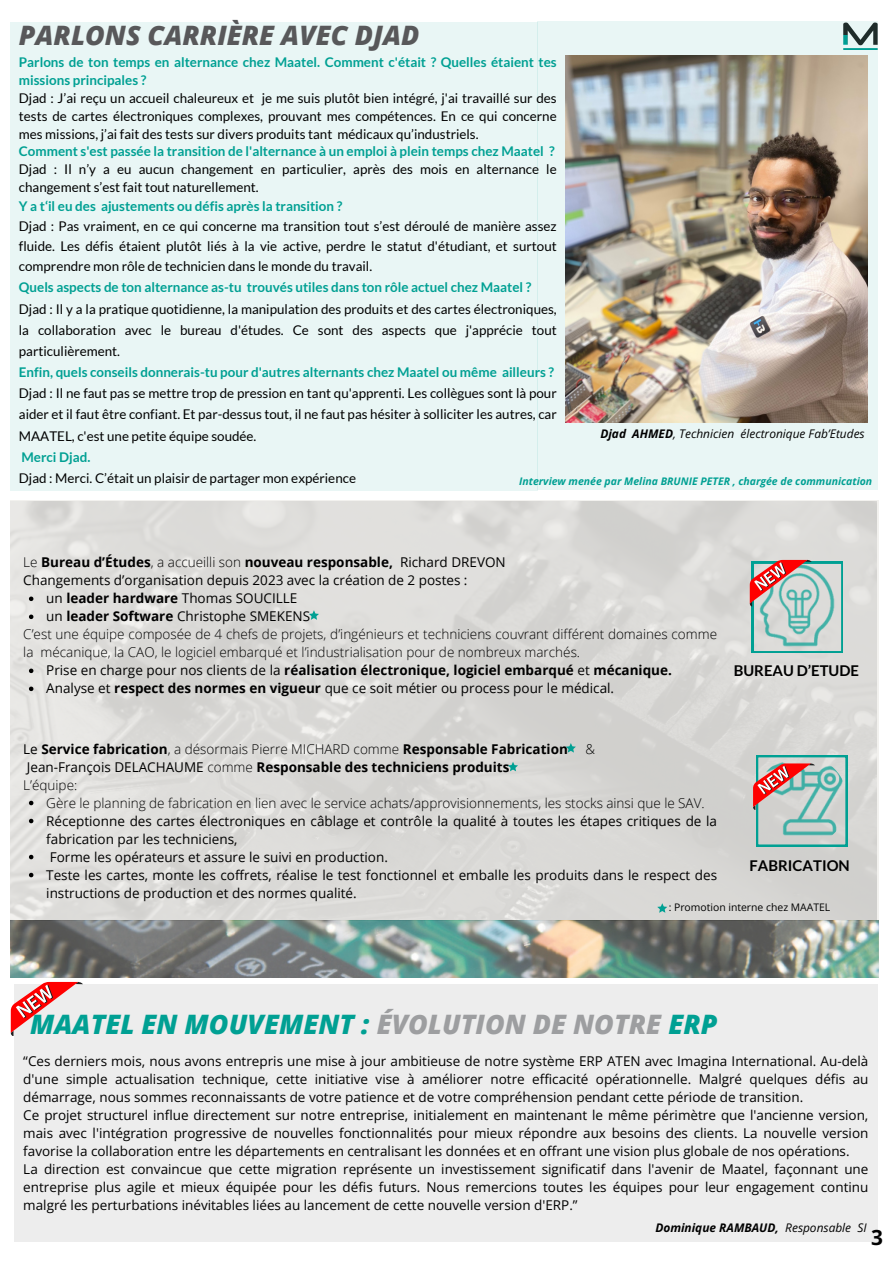
<style>
.page{position:relative;width:893px;height:1264px;background:#fff}
.page>*{position:absolute;margin:0;border:0;box-sizing:border-box;transform-origin:0 0}
.t1{font:italic 800 26.7px "Open Sans";color:#00a093}
.t2{font:italic 800 26.7px "Open Sans";color:#58585a}
.t3{font:700 20.85px "Open Sans";color:#000}
.t4{font:700 14.85px "Lato";color:#000}
.t5{font:13.5px/18px "Open Sans";color:#000}
.t6{font:300 13.5px/18px "Open Sans";color:#000}
.t7{font:700 13.5px/18px "Open Sans";color:#000}
.t8{font:13.35px/21px "Lato";color:#000}
.t9{font:italic 11.85px "Open Sans";color:#000}
.t10{font:italic 700 11.85px "Open Sans";color:#000}
.t11{font:italic 700 10.5px "Open Sans";color:#00a093}
.t12{font:10.35px "Open Sans";color:#000}
.s1{font-weight:700;color:#00a093}
.s2{font-weight:700}
.s3{font-weight:300}
.s4{font-weight:400}
.s5{color:#9d9ea0}
</style>
<div class="page">
<div style="left:14px;top:984px;width:863px;height:258px;background:#ededed"></div>
<img style="left:10px;top:501px;width:866px;height:419px">
<div style="left:10px;top:22px;width:527px;height:468px;background:#e9f6f5"></div>
<div style="left:537px;top:22px;width:340px;height:468px;background:#e9f6f5"></div>
<svg style="left:11px;top:981px;width:71px;height:54px"></svg>
<svg style="left:749px;top:560px;width:93px;height:93px;background:#b4bcb8"></svg>
<svg style="left:752px;top:755px;width:95px;height:91px;background:#b1b8b4"></svg>
<img style="left:565px;top:56px;width:302px;height:367px">
<img style="left:10px;top:920px;width:868px;height:57px">
<svg style="left:29px;top:800px;width:4px;height:5px"></svg>
<svg style="left:29px;top:818px;width:4px;height:5px"></svg>
<svg style="left:29px;top:854px;width:4px;height:5px"></svg>
<svg style="left:29px;top:872px;width:4px;height:5px"></svg>
<svg style="left:29px;top:596px;width:4px;height:5px"></svg>
<svg style="left:29px;top:614px;width:4px;height:5px"></svg>
<svg style="left:29px;top:668px;width:4px;height:5px"></svg>
<svg style="left:29px;top:686px;width:4px;height:5px"></svg>
<svg style="left:309px;top:610px;width:10px;height:10px"></svg>
<svg style="left:508px;top:761px;width:10px;height:10px"></svg>
<svg style="left:565px;top:743px;width:11px;height:9px"></svg>
<svg style="left:657px;top:903px;width:10px;height:9px"></svg>
<h3 class="t2" style="left:19px;top:16px;width:402px">PARLONS CARRIÈRE AVEC DJAD</h3>
<p class="t8" style="left:19px;top:53px;width:539px;line-height:17.9px"><span class="s1">Parlons de ton temps en alternance chez Maatel. Comment c'était ? Quelles étaient tes missions principales ?<br></span>Djad : J’ai reçu un accueil chaleureux et je me suis plutôt bien intégré, j'ai travaillé sur des tests de cartes électroniques complexes, prouvant mes compétences. En ce qui concerne mes missions, j’ai fait des tests sur divers produits tant médicaux qu’industriels.<br><span class="s1">Comment s'est passée la transition de l'alternance à un emploi à plein temps chez Maatel ?<br></span>Djad : Il n’y a eu aucun changement en particulier, après des mois en alternance le changement s’est fait tout naturellement.</p>
<p class="t8" style="left:19px;top:195px;width:539px"><span class="s1">Y a t‘il eu des ajustements ou défis après la transition ?<br></span>Djad : Pas vraiment, en ce qui concerne ma transition tout s’est déroulé de manière assez fluide. Les défis étaient plutôt liés à la vie active, perdre le statut d'étudiant, et surtout comprendre mon rôle de technicien dans le monde du travail.<br><span class="s1">Quels aspects de ton alternance as-tu trouvés utiles dans ton rôle actuel chez Maatel ?<br></span>Djad : Il y a la pratique quotidienne, la manipulation des produits et des cartes électroniques, la collaboration avec le bureau d'études. Ce sont des aspects que j'apprécie tout particulièrement.<br><span class="s1">Enfin, quels conseils donnerais-tu pour d'autres alternants chez Maatel ou même ailleurs ?<br></span>Djad : Il ne faut pas se mettre trop de pression en tant qu'apprenti. Les collègues sont là pour aider et il faut être confiant. Et par-dessus tout, il ne faut pas hésiter à solliciter les autres, car MAATEL, c'est une petite équipe soudée.<br><span class="s1">Merci Djad.<br></span>Djad : Merci. C’était un plaisir de partager mon expérience</p>
<p class="t9" style="left:600px;top:425px;width:266px"><span class="s2">Djad AHMED</span>, Technicien électronique Fab’Etudes</p>
<p class="t11" style="left:519px;top:473px;width:354px">Interview menée par Melina BRUNIE PETER , chargée de communication</p>
<p class="t5" style="left:23px;top:553px;width:484px"><span class="s3">Le</span> <span class="s2">Bureau d’Études</span><span class="s3">, a accueilli son</span> <span class="s2">nouveau responsable,</span> Richard DREVON<br>Changements d’organisation depuis 2023 avec la création de 2 postes :</p>
<h3 class="t5" style="left:46px;top:589px;width:252px">un <span class="s2">leader hardware</span> Thomas SOUCILLE</h3>
<h3 class="t5" style="left:46px;top:607px;width:265px">un <span class="s2">leader Software</span> Christophe SMEKENS</h3>
<h3 class="t6" style="left:23px;top:625px;width:695px">C’est une équipe composée de 4 chefs de projets, d’ingénieurs et techniciens couvrant différent domaines comme</h3>
<p class="t6" style="left:46px;top:643px;width:627px;text-indent:-23px">la mécanique, la CAO, le logiciel embarqué et l’industrialisation pour de nombreux marchés.<br><span class="s4">Prise en charge pour nos clients de la</span> <span class="s2">réalisation électronique, logiciel embarqué</span> <span class="s4">et</span> <span class="s2">mécanique.</span></p>
<p class="t5" style="left:46px;top:679px;width:569px">Analyse et <span class="s2">respect des normes en vigueur</span> que ce soit métier ou process pour le médical.</p>
<p class="t4" style="left:733px;top:661px;width:127px">BUREAU D’ETUDE</p>
<h5 class="t7" style="left:23px;top:739px;width:546px"><span class="s4">Le</span> Service fabrication<span class="s3">, a désormais Pierre MICHARD comme</span> Responsable Fabrication</h5>
<h5 class="t6" style="left:585px;top:739px;width:11px">&amp;</h5>
<h5 class="t7" style="left:23px;top:757px;width:487px"><span class="s4">Jean-François DELACHAUME</span> <span class="s3">comme</span> Responsable des techniciens produits<br><span class="s3">L’équipe:</span></h5>
<p class="t6" style="left:46px;top:793px;width:660px">Gère le planning de fabrication en lien avec le service achats/approvisionnements, les stocks ainsi que le SAV.</p>
<h4 class="t5" style="left:46px;top:811px;width:672px">Réceptionne des cartes électroniques en câblage et contrôle la qualité à toutes les étapes critiques de la fabrication par les techniciens,</h4>
<h4 class="t5" style="left:50px;top:847px;width:339px">Forme les opérateurs et assure le suivi en production.</h4>
<h6 class="t5" style="left:46px;top:865px;width:672px">Teste les cartes, monte les coffrets, réalise le test fonctionnel et emballe les produits dans le respect des instructions de production et des normes qualité.</h6>
<p class="t4" style="left:749px;top:856px;width:102px">FABRICATION</p>
<p class="t12" style="left:668px;top:899px;width:163px">: Promotion interne chez MAATEL</p>
<h1 class="t1" style="left:30px;top:1005px;width:688px">MAATEL EN MOUVEMENT : <span class="s5">ÉVOLUTION DE NOTRE</span> ERP</h1>
<p class="t5" style="left:23px;top:1052px;width:846px">“Ces derniers mois, nous avons entrepris une mise à jour ambitieuse de notre système ERP ATEN avec Imagina International. Au-delà d'une simple actualisation technique, cette initiative vise à améliorer notre efficacité opérationnelle. Malgré quelques défis au démarrage, nous sommes reconnaissants de votre patience et de votre compréhension pendant cette période de transition.<br>Ce projet structurel influe directement sur notre entreprise, initialement en maintenant le même périmètre que l'ancienne version, mais avec l'intégration progressive de nouvelles fonctionnalités pour mieux répondre aux besoins des clients. La nouvelle version favorise la collaboration entre les départements en centralisant les données et en offrant une vision plus globale de nos opérations.<br>La direction est convaincue que cette migration représente un investissement significatif dans l'avenir de Maatel, façonnant une entreprise plus agile et mieux équipée pour les défis futurs. Nous remercions toutes les équipes pour leur engagement continu malgré les perturbations inévitables liées au lancement de cette nouvelle version d'ERP.”</p>
<h2 class="t10" style="left:655px;top:1219px;width:213px">Dominique RAMBAUD, <span class="s4">Responsable SI</span></h2>
<p class="t3" style="left:871px;top:1222px;width:13px">3</p>
</div>
